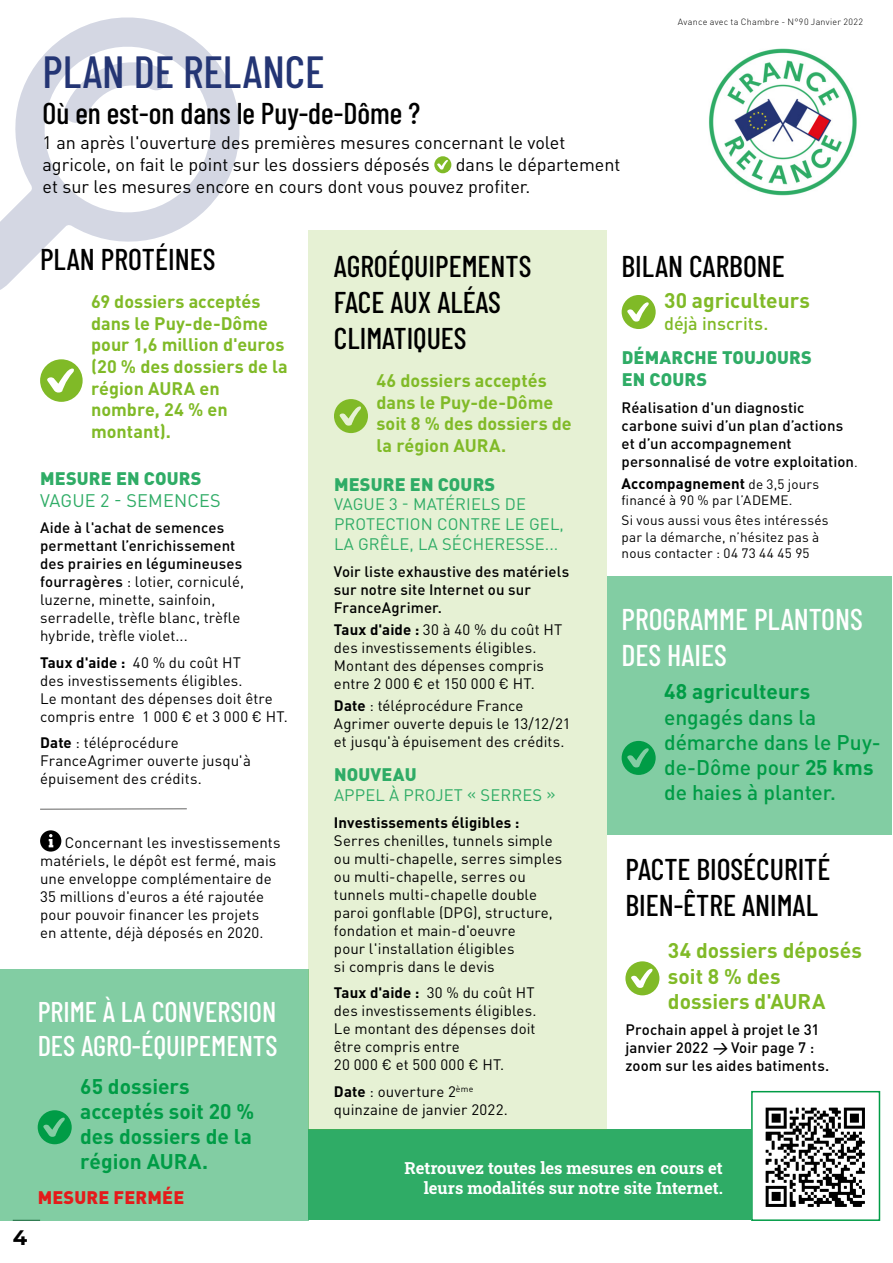
<style>
.page{position:relative;width:893px;height:1263px;background:#fff}
.page>*{position:absolute;margin:0;border:0;box-sizing:border-box;transform-origin:0 0}
.TITRE_BIS{font:500 45px "Barlow Condensed";color:#243574}
.TITRE_BIS-2{font:500 30px/36px "Barlow Condensed";color:#000}
.BODY_COPY{font:500 30px/36px "Barlow Condensed";color:#000}
.BODY_COPY-2{font:500 30px/36px "Barlow Condensed";color:#fff}
.TITRE_BIS-3{font:500 28.5px "Barlow Condensed";color:#fff}
.TITRE_BIS-4{font:500 21px/25.2px "DIN Pro";letter-spacing:-.005em;color:#009c46}
.TITRE_BIS-5{font:700 21px/25.2px "DIN Pro";color:#80ba27}
.TITRE_BIS-6{font:700 21px/25.2px "DIN Pro";color:#009c46}
.t1{font:700 21px "Montserrat";color:#000}
.TITRE_BIS-7{font:700 18px/21.6px "DIN Pro";color:#80ba27}
.TITRE_BIS-8{font:18px/21.6px "DIN Pro";color:#000}
.TITRE_BIS-9{font:900 18px/21.6px "DIN Pro";letter-spacing:.01em;color:#2fac66}
.TITRE_BIS-10{font:18px/21.6px "DIN Pro";letter-spacing:.01em;color:#2fac66}
.TITRE_BIS-11{font:500 18px "DIN Pro";color:#80ba27}
.TITRE_BIS-12{font:900 18px "DIN Pro";letter-spacing:.01em;color:#e41b1b}
.TITRE_BIS-13{font:16.5px/19.8px "DIN Pro";letter-spacing:.01em;color:#2fac66}
.BREVE{font:16.5px/19.8px "Roboto Slab";color:#fff;text-align:right}
.BODY_COPY-3{font:15px/18px "DIN Pro";letter-spacing:.005em;color:#000}
.BODY_COPY-4{font:500 15px/18px "DIN Pro";letter-spacing:.005em;color:#000}
.TITRE_BIS-14{font:15px/18px "DIN Pro";letter-spacing:.005em;color:#000}
.TITRE_BIS-15{font:500 15px/18px "DIN Pro";letter-spacing:.005em;color:#000}
.BODY_COPY-5{font:700 15px "DIN Pro";letter-spacing:.01em;color:#000}
.BODY_COPY-6{font:13.5px/16.2px "DIN Pro";letter-spacing:.01em;color:#000}
.t2{font:300 9px "DIN Pro";letter-spacing:.03em;color:#000}
.s1{font-weight:900}
.s2{font-weight:500}
.s3{font-weight:700}
.s4{font-weight:400;font-size:13.5px}
.s5{font-family:"DIN";font-style:italic}
</style>
<div class="page">
<div style="left:308px;top:1129px;width:572px;height:91px;background:#2fac66"></div>
<div style="left:0;top:969px;width:308px;height:252px;background:#82cda3"></div>
<svg style="left:0;top:17px;width:240px;height:273px"></svg>
<svg style="left:63px;top:52px;width:106px;height:71px"></svg>
<img style="left:709px;top:48px;width:148px;height:148px">
<svg style="left:434px;top:156px;width:17px;height:17px"></svg>
<svg style="left:40px;top:359px;width:43px;height:43px"></svg>
<svg style="left:40px;top:830px;width:21px;height:21px"></svg>
<div style="left:308px;top:230px;width:299px;height:899px;background:#e6f1d4"></div>
<div style="left:607px;top:576px;width:285px;height:258px;background:#82cda3"></div>
<svg style="left:38px;top:1110px;width:34px;height:34px"></svg>
<svg style="left:334px;top:399px;width:34px;height:34px"></svg>
<svg style="left:622px;top:295px;width:34px;height:34px"></svg>
<svg style="left:622px;top:741px;width:34px;height:34px"></svg>
<svg style="left:625px;top:961px;width:34px;height:34px"></svg>
<img style="left:754px;top:1107px;width:123px;height:111px">
<div style="left:751px;top:1091px;width:129px;height:130px;border:2px solid #009c46"></div>
<hr style="left:40px;top:808px;width:147px;height:1px;background:#3c3c3b">
<p class="TITRE_BIS" style="left:43px;top:39px;width:284px">PLAN DE RELANCE</p>
<p class="TITRE_BIS-2" style="left:43px;top:93px;width:379px">Où en est-on dans le Puy-de-Dôme ?</p>
<p class="TITRE_BIS-8" style="left:43px;top:131px;width:524px">1 an après l'ouverture des premières mesures concernant le volet agricole, on fait le point sur les dossiers déposés</p>
<p class="TITRE_BIS-8" style="left:43px;top:153px;width:580px;text-indent:413px">dans le département et sur les mesures encore en cours dont vous pouvez profiter.</p>
<p class="t2" style="left:678px;top:15px;width:187px">Avance avec ta Chambre - N°90 Janvier 2022</p>
<p class="TITRE_BIS-2" style="left:40px;top:239px;width:177px">PLAN PROTÉINES</p>
<p class="TITRE_BIS-7" style="left:91px;top:290px;width:198px">69 dossiers acceptés dans le Puy-de-Dôme pour 1,6 million d'euros (20 % des dossiers de la région AURA en nombre, 24 % en montant).</p>
<p class="TITRE_BIS-10" style="left:40px;top:467px;width:182px"><span class="s1">MESURE EN COURS<br></span>VAGUE 2 - SEMENCES</p>
<p class="BODY_COPY-3" style="left:40px;top:518px;width:205px"><span class="s2">Aide à l'achat de semences permettant l’enrichissement des prairies en légumineuses fourragères</span> : lotier, corniculé, luzerne, minette, sainfoin, serradelle, trèfle blanc, trèfle hybride, trèfle violet...</p>
<p class="BODY_COPY-3" style="left:40px;top:652px;width:204px"><span class="s3">Taux d'aide :</span> 40 % du coût HT des investissements éligibles.</p>
<p class="BODY_COPY-3" style="left:40px;top:688px;width:249px">Le montant des dépenses doit être compris entre 1 000 € et 3 000 € HT.</p>
<p class="BODY_COPY-3" style="left:40px;top:733px;width:212px"><span class="s3">Date</span> : téléprocédure<br>FranceAgrimer ouverte jusqu'à épuisement des crédits.</p>
<p class="TITRE_BIS-14" style="left:40px;top:832px;width:242px;text-indent:25px">Concernant les investissements matériels, le dépôt est fermé, mais une enveloppe complémentaire de 35 millions d'euros a été rajoutée pour pouvoir financer les projets<br>en attente, déjà déposés en 2020.</p>
<h3 class="t1" style="left:13px;top:1222px;width:16px">4</h3>
<p class="TITRE_BIS-3" style="left:38px;top:991px;width:240px">PRIME À LA CONVERSION</p>
<p class="TITRE_BIS-3" style="left:38px;top:1025px;width:241px">DES AGRO-ÉQUIPEMENTS</p>
<p class="TITRE_BIS-6" style="left:80px;top:1073px;width:176px">65 dossiers acceptés soit 20 % des dossiers de la région AURA.</p>
<p class="TITRE_BIS-12" style="left:38px;top:1185px;width:148px">MESURE FERMÉE</p>
<p class="TITRE_BIS-2" style="left:334px;top:246px;width:199px">AGROÉQUIPEMENTS<br>FACE AUX ALÉAS<br>CLIMATIQUES</p>
<p class="TITRE_BIS-7" style="left:376px;top:369px;width:197px">46 dossiers acceptés dans le Puy-de-Dôme soit 8 % des dossiers de la région AURA.</p>
<p class="TITRE_BIS-9" style="left:334px;top:473px;width:163px">MESURE EN COURS</p>
<p class="TITRE_BIS-13" style="left:334px;top:494px;width:231px">VAGUE 3 - MATÉRIELS DE<br>PROTECTION CONTRE LE GEL,<br>LA GRÊLE, LA SÉCHERESSE...</p>
<p class="BODY_COPY-4" style="left:334px;top:562px;width:237px">Voir liste exhaustive des matériels sur notre site Internet ou sur<br>FranceAgrimer.</p>
<p class="BODY_COPY-3" style="left:334px;top:620px;width:230px"><span class="s3">Taux d'aide :</span> 30 à 40 % du coût HT des investissements éligibles.</p>
<p class="BODY_COPY-3" style="left:334px;top:656px;width:211px">Montant des dépenses compris entre 2 000 € et 150 000 € HT.</p>
<p class="BODY_COPY-3" style="left:334px;top:696px;width:238px"><span class="s3">Date</span> : téléprocédure France<br>Agrimer ouverte depuis le 13/12/21 et jusqu'à épuisement des crédits.</p>
<p class="TITRE_BIS-9" style="left:334px;top:763px;width:84px">NOUVEAU</p>
<p class="TITRE_BIS-13" style="left:334px;top:785px;width:223px">APPEL À PROJET « SERRES »</p>
<p class="BODY_COPY-3" style="left:334px;top:813px;width:230px"><span class="s3">Investissements éligibles :<br></span>Serres chenilles, tunnels simple ou multi-chapelle, serres simples ou multi-chapelle, serres ou tunnels multi-chapelle double paroi gonflable (DPG), structure, fondation et main-d'oeuvre<br>pour l'installation éligibles<br>si compris dans le devis</p>
<p class="BODY_COPY-3" style="left:334px;top:983px;width:204px"><span class="s3">Taux d'aide :</span> 30 % du coût HT des investissements éligibles.</p>
<p class="BODY_COPY-3" style="left:334px;top:1019px;width:203px">Le montant des dépenses doit être compris entre<br>20 000 € et 500 000 € HT.</p>
<p class="BODY_COPY-3" style="left:334px;top:1082px;width:175px"><span class="s3">Date</span> : ouverture 2<sup>ème </sup>quinzaine de janvier 2022.</p>
<p class="BODY_COPY" style="left:622px;top:246px;width:165px">BILAN CARBONE</p>
<p class="TITRE_BIS-5" style="left:664px;top:287px;width:147px">30 agriculteurs</p>
<p class="TITRE_BIS-11" style="left:664px;top:311px;width:106px">déjà inscrits.</p>
<p class="TITRE_BIS-9" style="left:622px;top:346px;width:191px">DÉMARCHE TOUJOURS<br>EN COURS</p>
<p class="BODY_COPY-4" style="left:622px;top:397px;width:238px">Réalisation d'un diagnostic carbone suivi d’un plan d’actions et d’un accompagnement personnalisé de votre exploitation<span class="s4">.</span></p>
<p class="BODY_COPY-5" style="left:622px;top:473px;width:199px">Accompagnement <span class="s4">de 3,5 jours</span></p>
<p class="BODY_COPY-6" style="left:622px;top:491px;width:172px">financé à 90 % par l’ADEME.</p>
<p class="BODY_COPY-6" style="left:622px;top:512px;width:208px">Si vous aussi vous êtes intéressés par la démarche, n’hésitez pas à nous contacter : 04 73 44 45 95</p>
<p class="BODY_COPY-2" style="left:622px;top:599px;width:243px">PROGRAMME PLANTONS<br>DES HAIES</p>
<p class="TITRE_BIS-4" style="left:664px;top:678px;width:218px"><span class="s3">48 agriculteurs </span>engagés dans la démarche dans le Puy&shy;de-Dôme pour <span class="s3">25 kms </span>de haies à planter.</p>
<p class="BODY_COPY" style="left:625px;top:849px;width:206px">PACTE BIOSÉCURITÉ<br>BIEN-ÊTRE ANIMAL</p>
<p class="TITRE_BIS-5" style="left:668px;top:937px;width:195px">34 dossiers déposés soit 8 % des dossiers d'AURA</p>
<p class="TITRE_BIS-15" style="left:625px;top:1020px;width:205px">Prochain appel à projet le 31 janvier 2022 <span class="s5">&gt;</span> Voir page 7 : zoom sur les aides batiments.</p>
<p class="BREVE" style="left:404px;top:1157px;width:320px">Retrouvez toutes les mesures en cours et leurs modalités sur notre site Internet.</p>
</div>
